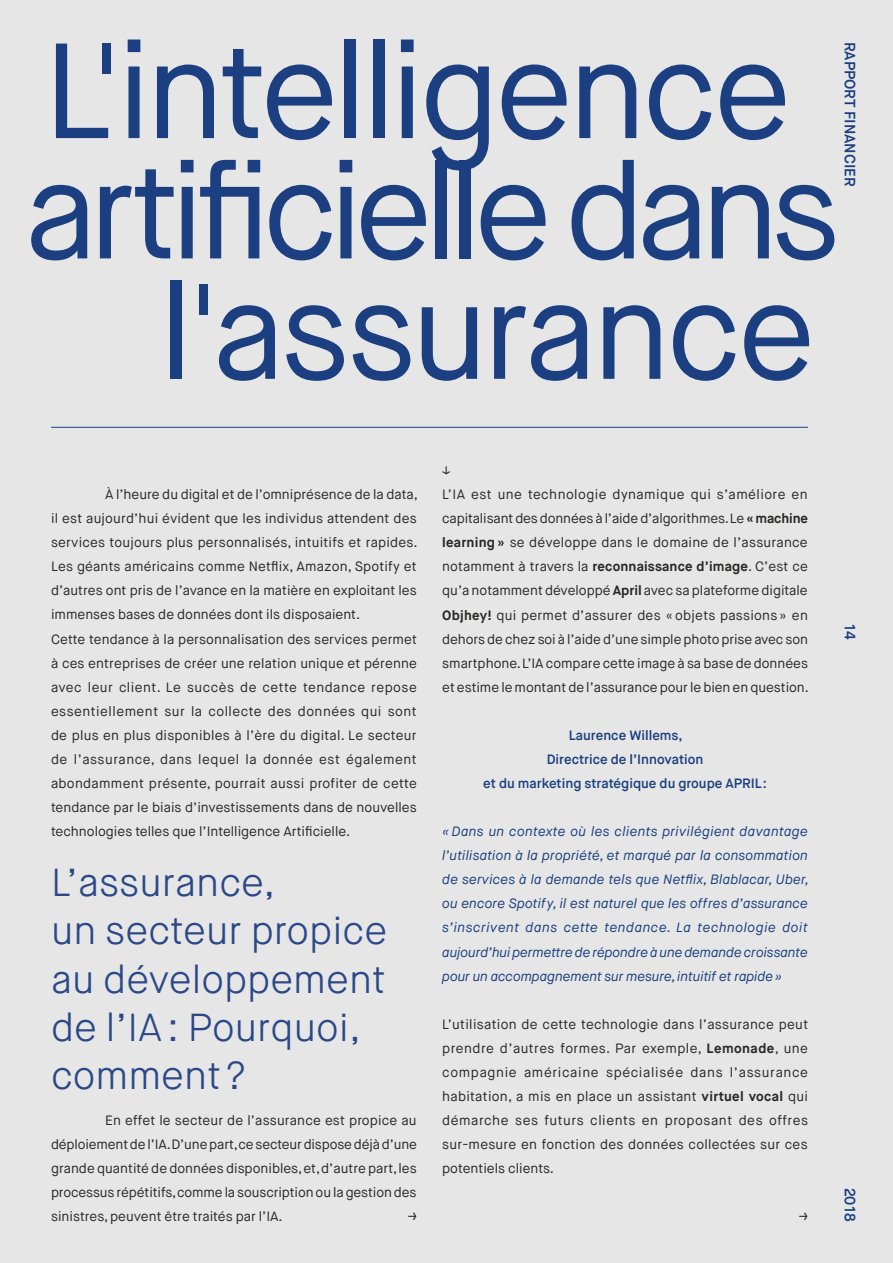
<style>
.page{position:relative;width:893px;height:1263px;background:#e6e6e6}
.page>*{position:absolute;margin:0;border:0;box-sizing:border-box;transform-origin:0 0}
.t1{font:135px/240.8px "Maison Neue";letter-spacing:-.045em;color:#1b3f80;text-align:right}
.t2{font:135px "Maison Neue";letter-spacing:-.065em;color:#1b3f80}
.t3{font:300 39px/48.2px "Maison Neue";color:#2a4887}
.t4{font:600 15px "Maison Neue";color:#1b3f80}
.t5{font:13.5px/24px "Maison Neue";letter-spacing:.01em;color:#282827}
.t6{font:italic 13.5px/24px "Maison Neue";color:#1b3f7e;text-align:justify}
.t7{font:600 13.5px/24px "Maison Neue";color:#1b3f7e;text-align:center}
.s1{font-weight:700}
</style>
<div class="page">
<hr style="left:51px;top:427px;width:757px;height:1px;background:#1b3f80">
<h1 class="t1" style="left:43px;top:-28px;width:774px">L'intelligence l'assurance</h1>
<h1 class="t2" style="left:24px;top:127px;width:817px">artificielle dans</h1>
<p class="t4" style="left:860px;top:42px;width:146px;rotate:90deg">RAPPORT FINANCIER</p>
<p class="t5" style="left:51px;top:482px;width:368px;text-indent:54px">À l’heure du digital et de l’omniprésence de la data, il est aujourd’hui évident que les individus attendent des services toujours plus personnalisés, intuitifs et rapides.<br>Les géants américains comme Netflix, Amazon, Spotify et d’autres ont pris de l’avance en la matière en exploitant les immenses bases de données dont ils disposaient.<br>Cette tendance à la personnalisation des services permet à ces entreprises de créer une relation unique et pérenne avec leur client. Le succès de cette tendance repose essentiellement sur la collecte des données qui sont de plus en plus disponibles à l’ère du digital. Le secteur de l’assurance, dans lequel la donnée est également abondamment présente, pourrait aussi profiter de cette tendance par le biais d’investissements dans de nouvelles technologies telles que l’Intelligence Artificielle.</p>
<h2 class="t3" style="left:51px;top:859px;width:338px">L’assurance,<br>un secteur propice au développement de l’IA: Pourquoi, comment?</h2>
<p class="t5" style="left:51px;top:1108px;width:367px;text-align:justify;text-indent:54px">En effet le secteur de l’assurance est propice au déploiement de l’IA. D’une part, ce secteur dispose déjà d’une grande quantité de données disponibles, et, d’autre part, les processus répétitifs, comme la souscription ou la gestion des sinistres, peuvent être traités par l’IA.</p>
<p class="t5" style="left:407px;top:1205px;width:11px">→</p>
<p class="t5" style="left:442px;top:459px;width:368px">↓<br>L’IA est une technologie dynamique qui s’améliore en capitalisant des données à l’aide d’algorithmes. Le <span class="s1">«machine learning »</span> se développe dans le domaine de l’assurance notamment à travers la <span class="s1">reconnaissance d’image</span>. C’est ce qu’a notamment développé <span class="s1">April</span> avec sa plateforme digitale <span class="s1">Objhey!</span> qui permet d’assurer des « objets passions » en dehors de chez soi à l’aide d’une simple photo prise avec son smartphone. L’IA compare cette image à sa base de données et estime le montant de l’assurance pour le bien en question.</p>
<p class="t7" style="left:483px;top:723px;width:285px">Laurence Willems,<br>Directrice de l’Innovation<br>et du marketing stratégique du groupe APRIL:</p>
<p class="t6" style="left:442px;top:820px;width:368px">« Dans un contexte où les clients privilégient davantage l’utilisation à la propriété, et marqué par la consommation de services à la demande tels que Netflix, Blablacar, Uber, ou encore Spotify, il est naturel que les offres d’assurance s’inscrivent dans cette tendance. La technologie doit aujourd’hui permettre de répondre à une demande croissante pour un accompagnement sur mesure, intuitif et rapide»</p>
<p class="t5" style="left:442px;top:1012px;width:367px;text-align:justify">L’utilisation de cette technologie dans l’assurance peut prendre d’autres formes. Par exemple, <span class="s1">Lemonade</span>, une compagnie américaine spécialisée dans l’assurance habitation, a mis en place un assistant <span class="s1">virtuel vocal</span> qui démarche ses futurs clients en proposant des offres sur-mesure en fonction des données collectées sur ces potentiels clients.</p>
<p class="t5" style="left:798px;top:1205px;width:11px">→</p>
<p class="t4" style="left:860px;top:624px;width:17px;rotate:90deg">14</p>
<p class="t4" style="left:860px;top:1187px;width:35px;rotate:90deg">2018</p>
</div>
